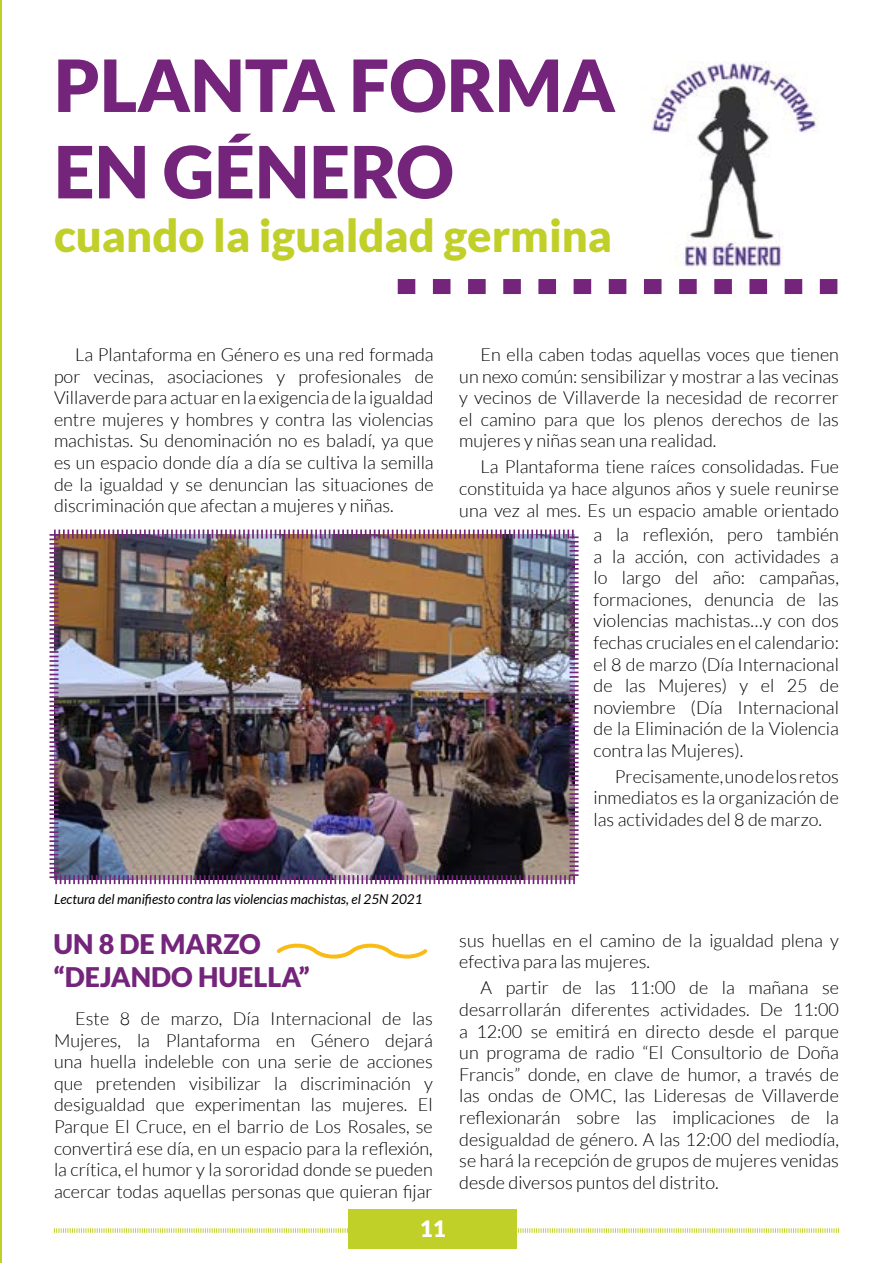
<style>
.page{position:relative;width:893px;height:1263px;background:#fff}
.page>*{position:absolute;margin:0;border:0;box-sizing:border-box;transform-origin:0 0}
.t1{font:900 72px/86.4px "Lato";color:#74247b}
.t2{font:900 45px "Lato";color:#c1cf29}
.t3{font:900 27px/32.4px "Lato";color:#74247b}
.t4{font:900 22.5px "Lato";color:#fff}
.t5{font:300 18px/21.6px "Lato";color:#000;text-align:justify}
.t6{font:italic 13.5px "Lato";color:#000}
</style>
<div class="page">
<svg style="left:54px;top:1228px;width:785px;height:5px"></svg>
<div style="left:348px;top:1209px;width:169px;height:39px;background:#c1cf29"></div>
<hr style="left:0;top:0;width:1px;height:1263px;background:#c1cf29">
<svg style="left:398px;top:279px;width:439px;height:15px"></svg>
<img style="left:49px;top:529px;width:530px;height:356px">
<img style="left:652px;top:62px;width:167px;height:209px">
<svg style="left:276px;top:943px;width:152px;height:16px"></svg>
<h1 class="t1" style="left:54px;top:41px;width:563px">PLANTA FORMA<br>EN GÉNERO</h1>
<h2 class="t2" style="left:54px;top:210px;width:560px">cuando la igualdad germina</h2>
<p class="t5" style="left:54px;top:344px;width:381px;text-indent:21px">La Plantaforma en Género es una red formada por vecinas, asociaciones y profesionales de Villaverde para actuar en la exigencia de la igualdad entre mujeres y hombres y contra las violencias machistas. Su denominación no es baladí, ya que es un espacio donde día a día se cultiva la semilla de la igualdad y se denuncian las situaciones de discriminación que afectan a mujeres y niñas.</p>
<p class="t5" style="left:459px;top:344px;width:381px;text-indent:21px">En ella caben todas aquellas voces que tienen un nexo común: sensibilizar y mostrar a las vecinas y vecinos de Villaverde la necesidad de recorrer el camino para que los plenos derechos de las mujeres y niñas sean una realidad.</p>
<p class="t5" style="left:459px;top:456px;width:381px;text-indent:21px">La Plantaforma tiene raíces consolidadas. Fue constituida ya hace algunos años y suele reunirse una vez al mes. Es un espacio amable orientado</p>
<p class="t5" style="left:594px;top:524px;width:247px">a la reflexión, pero también a la acción, con actividades a lo largo del año: campañas, formaciones, denuncia de las violencias machistas…y con dos fechas cruciales en el calendario: el 8 de marzo (Día Internacional de las Mujeres) y el 25 de noviembre (Día Internacional de la Eliminación de la Violencia contra las Mujeres).</p>
<p class="t5" style="left:594px;top:766px;width:247px;text-indent:21px">Precisamente, uno de los retos inmediatos es la organización de las actividades del 8 de marzo.</p>
<p class="t6" style="left:54px;top:891px;width:370px">Lectura del manifiesto contra las violencias machistas, el 25N 2021</p>
<h3 class="t3" style="left:54px;top:927px;width:258px">UN 8 DE MARZO “DEJANDO HUELLA”</h3>
<p class="t5" style="left:54px;top:1008px;width:380px;text-indent:21px">Este 8 de marzo, Día Internacional de las Mujeres, la Plantaforma en Género dejará una huella indeleble con una serie de acciones que pretenden visibilizar la discriminación y desigualdad que experimentan las mujeres. El Parque El Cruce, en el barrio de Los Rosales, se convertirá ese día, en un espacio para la reflexión, la crítica, el humor y la sororidad donde se pueden acercar todas aquellas personas que quieran fijar</p>
<p class="t4" style="left:420px;top:1215px;width:28px">11</p>
<p class="t5" style="left:459px;top:930px;width:381px">sus huellas en el camino de la igualdad plena y efectiva para las mujeres.</p>
<p class="t5" style="left:459px;top:977px;width:381px;text-indent:21px">A partir de las 11:00 de la mañana se desarrollarán diferentes actividades. De 11:00 a 12:00 se emitirá en directo desde el parque un programa de radio “El Consultorio de Doña Francis” donde, en clave de humor, a través de las ondas de OMC, las Lideresas de Villaverde reflexionarán sobre las implicaciones de la desigualdad de género. A las 12:00 del mediodía, se hará la recepción de grupos de mujeres venidas desde diversos puntos del distrito.</p>
</div>
